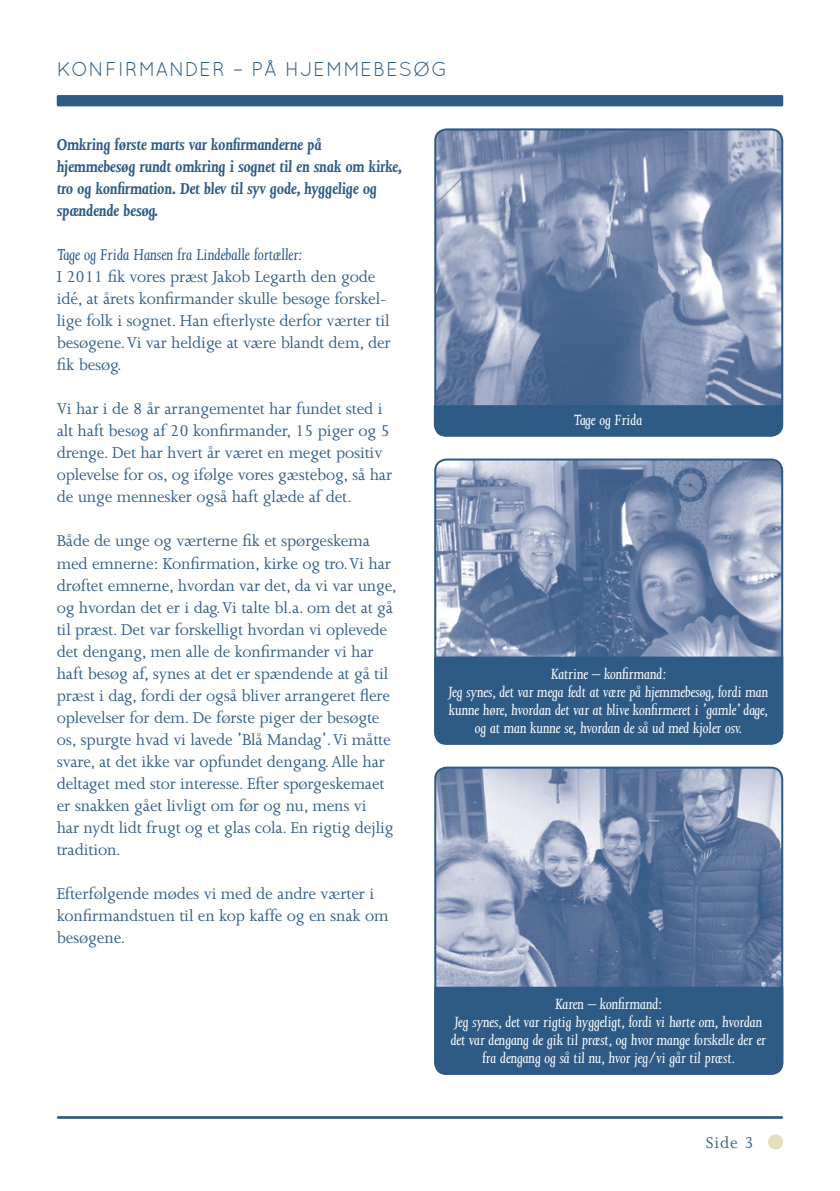
<style>
.page{position:relative;width:840px;height:1191px;background:#fff}
.page>*{position:absolute;margin:0;border:0;box-sizing:border-box;transform-origin:0 0}
.t1{font:20px "Quicksand";letter-spacing:.05em;color:#2e5a86}
.t2{font:18px/22px "Joanna";letter-spacing:-.01em;color:#2e5a86}
.t3{font:italic 700 18px/22px "Joanna";letter-spacing:-.01em;color:#2e5a86}
.t4{font:italic 18px "Joanna";letter-spacing:-.01em;color:#2e5a86}
.t5{font:italic 17px/18px "Joanna";letter-spacing:-.01em;color:#fff;text-align:center}
</style>
<div class="page">
<hr style="left:58px;top:1116px;width:723px;height:2px;background:#2e5a86">
<svg style="left:767px;top:1134px;width:15px;height:15px"></svg>
<div style="left:57px;top:95px;width:725px;height:11px;background:#2e5a86;border:3px solid #2e5a86"></div>
<img style="left:437px;top:129px;width:344px;height:276px">
<div style="left:434px;top:128px;width:348px;height:308px;border:2px solid #2e5a86;border-radius:11px"></div>
<img style="left:437px;top:459px;width:344px;height:197px">
<div style="left:434px;top:458px;width:348px;height:286px;border:2px solid #2e5a86;border-radius:11px"></div>
<div style="left:434px;top:656px;width:348px;height:88px;background:#2e5a86"></div>
<img style="left:437px;top:767px;width:344px;height:219px">
<div style="left:434px;top:766px;width:348px;height:308px;border:2px solid #2e5a86;border-radius:11px"></div>
<div style="left:434px;top:986px;width:348px;height:88px;background:#2e5a86"></div>
<div style="left:433px;top:405px;width:349px;height:31px;background:#2e5a86"></div>
<p class="t1" style="left:57px;top:58px;width:392px">KONFIRMANDER – PÅ HJEMMEBESØG</p>
<p class="t3" style="left:57px;top:134px;width:347px">Omkring første marts var konfirmanderne på hjemmebesøg rundt omkring i sognet til en snak om kirke, tro og konfirmation. Det blev til syv gode, hyggelige og spændende besøg.</p>
<p class="t4" style="left:57px;top:245px;width:247px">Tage og Frida Hansen fra Lindeballe fortæller:</p>
<p class="t2" style="left:57px;top:266px;width:335px">I 2011 fik vores præst Jakob Legarth den gode idé, at årets konfirmander skulle besøge forskel&shy;lige folk i sognet. Han efterlyste derfor værter til besøgene. Vi var heldige at være blandt dem, der fik besøg.</p>
<p class="t2" style="left:57px;top:398px;width:337px">Vi har i de 8 år arrangementet har fundet sted i alt haft besøg af 20 konfirmander, 15 piger og 5 drenge. Det har hvert år været en meget positiv oplevelse for os, og ifølge vores gæstebog, så har de unge mennesker også haft glæde af det.</p>
<p class="t2" style="left:57px;top:530px;width:341px">Både de unge og værterne fik et spørgeskema med emnerne: Konfirmation, kirke og tro. Vi har drøftet emnerne, hvordan var det, da vi var unge, og hvordan det er i dag. Vi talte bl.a. om det at gå til præst. Det var forskelligt hvordan vi oplevede det dengang, men alle de konfirmander vi har haft besøg af, synes at det er spændende at gå til præst i dag, fordi der også bliver arrangeret flere oplevelser for dem. De første piger der besøgte os, spurgte hvad vi lavede ’Blå Mandag’. Vi måtte svare, at det ikke var opfundet dengang. Alle har deltaget med stor interesse. Efter spørgeskemaet er snakken gået livligt om før og nu, mens vi<br>har nydt lidt frugt og et glas cola. En rigtig dejlig tradition.</p>
<p class="t2" style="left:57px;top:882px;width:333px">Efterfølgende mødes vi med de andre værter i konfirmandstuen til en kop kaffe og en snak om besøgene.</p>
<p class="t5" style="left:573px;top:411px;width:70px">Tage og Frida</p>
<p class="t5" style="left:448px;top:664px;width:321px">Katrine – konfirmand:<br>Jeg synes, det var mega fedt at være på hjemmebesøg, fordi man kunne høre, hvordan det var at blive konfirmeret i ’gamle’ dage, og at man kunne se, hvordan de så ud med kjoler osv.</p>
<p class="t5" style="left:450px;top:994px;width:316px">Karen – konfirmand:<br>Jeg synes, det var rigtig hyggeligt, fordi vi hørte om, hvordan det var dengang de gik til præst, og hvor mange forskelle der er fra dengang og så til nu, hvor jeg/vi går til præst.</p>
<p class="t2" style="left:705px;top:1131px;width:49px">Side 3</p>
</div>
